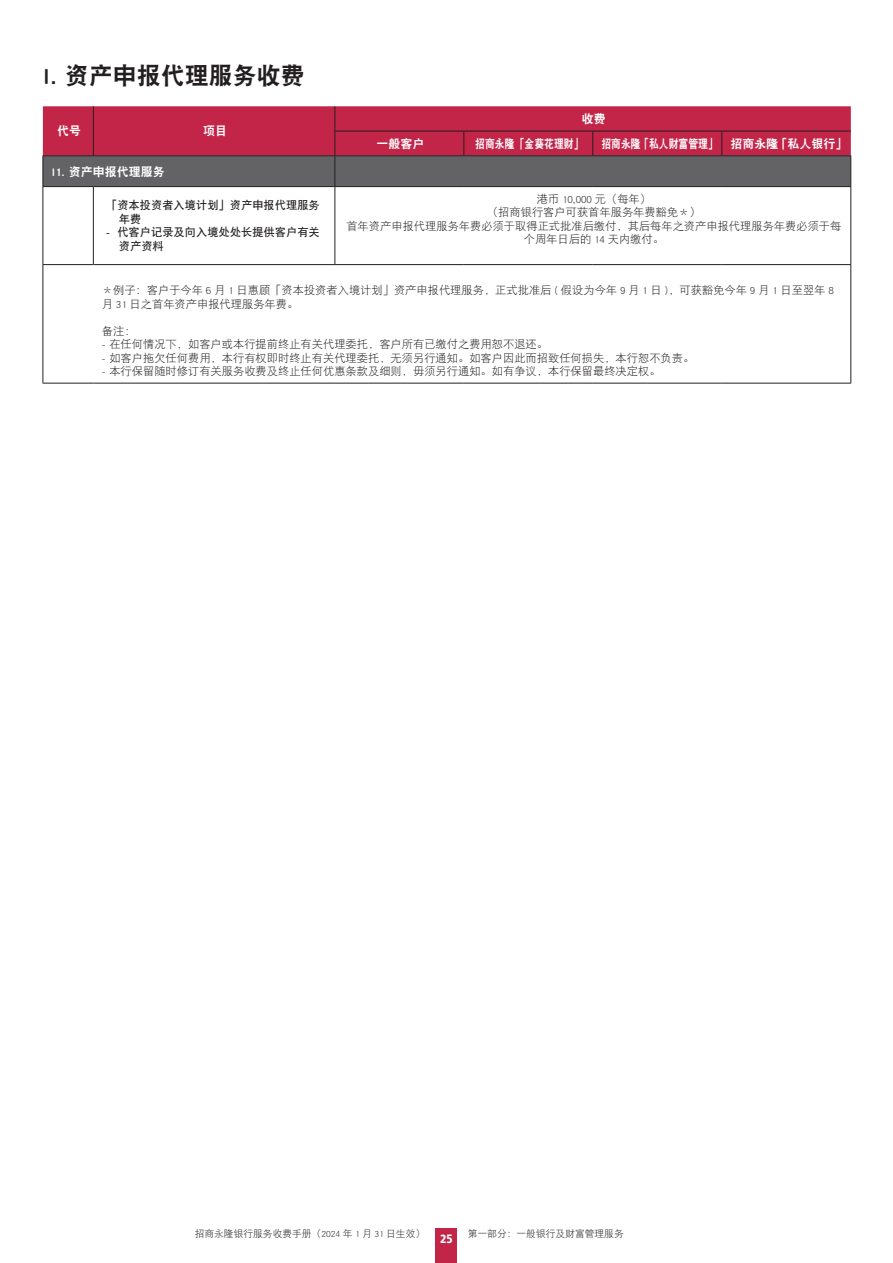
<style>
.page{position:relative;width:893px;height:1263px;background:#fff}
.page>*{position:absolute;margin:0;border:0;box-sizing:border-box;transform-origin:0 0}
.t1{font:24px "DFP Hei W9";color:#231f20}
.t2{font:12px "DFP Hei W9";color:#fff;scale:.82 1}
.t3{font:12px "DFP Hei W9";color:#fff}
.t4{font:900 condensed 12px "Frutiger LT";color:#fff}
.t5{font:11.25px/13.5px "DFP Hei W3";color:#231f20;text-align:center}
.t6{font:11.25px/13.5px "DFP Hei W7";color:#231f20}
.t7{font:9.75px "DFP Hei W3";color:#231f20}
</style>
<div class="page">
<div style="left:436px;top:1229px;width:21px;height:34px;background:#c22548"></div>
<svg style="left:43px;top:106px;width:808px;height:80px;background:#9c3c53"></svg>
<hr style="left:43px;top:155px;width:50px;height:1px;background:#231f20">
<hr style="left:93px;top:155px;width:242px;height:1px;background:#231f20">
<hr style="left:335px;top:155px;width:129px;height:1px;background:#231f20">
<hr style="left:334px;top:156px;width:1px;height:30px;background:#231f20">
<hr style="left:464px;top:155px;width:129px;height:1px;background:#231f20">
<hr style="left:593px;top:155px;width:129px;height:1px;background:#231f20">
<hr style="left:722px;top:155px;width:129px;height:1px;background:#231f20">
<hr style="left:43px;top:186px;width:50px;height:1px;background:#231f20">
<hr style="left:93px;top:186px;width:242px;height:1px;background:#231f20">
<hr style="left:93px;top:187px;width:1px;height:77px;background:#231f20">
<hr style="left:335px;top:186px;width:129px;height:1px;background:#231f20">
<hr style="left:334px;top:187px;width:1px;height:77px;background:#231f20">
<hr style="left:464px;top:186px;width:129px;height:1px;background:#231f20">
<hr style="left:593px;top:186px;width:129px;height:1px;background:#231f20">
<hr style="left:722px;top:186px;width:129px;height:1px;background:#231f20">
<hr style="left:43px;top:264px;width:50px;height:1px;background:#231f20">
<hr style="left:93px;top:264px;width:242px;height:1px;background:#231f20">
<hr style="left:335px;top:264px;width:129px;height:1px;background:#231f20">
<hr style="left:464px;top:264px;width:129px;height:1px;background:#231f20">
<hr style="left:593px;top:264px;width:129px;height:1px;background:#231f20">
<hr style="left:722px;top:264px;width:129px;height:1px;background:#231f20">
<hr style="left:43px;top:383px;width:50px;height:1px;background:#231f20">
<hr style="left:93px;top:383px;width:242px;height:1px;background:#231f20">
<hr style="left:335px;top:383px;width:129px;height:1px;background:#231f20">
<hr style="left:464px;top:383px;width:129px;height:1px;background:#231f20">
<hr style="left:593px;top:383px;width:129px;height:1px;background:#231f20">
<hr style="left:722px;top:383px;width:129px;height:1px;background:#231f20">
<hr style="left:43px;top:156px;width:1px;height:30px;background:#231f20">
<hr style="left:850px;top:156px;width:1px;height:30px;background:#231f20">
<hr style="left:43px;top:187px;width:1px;height:77px;background:#231f20">
<hr style="left:850px;top:187px;width:1px;height:77px;background:#231f20">
<hr style="left:43px;top:265px;width:1px;height:118px;background:#231f20">
<hr style="left:850px;top:265px;width:1px;height:118px;background:#231f20">
<h1 class="t1" style="left:43px;top:64px;width:264px">I. 资产申报代理服务收费</h1>
<p class="t3" style="left:57px;top:125px;width:25px">代号</p>
<p class="t3" style="left:203px;top:125px;width:25px">项目</p>
<p class="t3" style="left:51px;top:165px;width:115px">I1. 资产申报代理服务</p>
<p class="t6" style="left:119px;top:199px;width:202px;text-indent:-13px">「资本投资者入境计划」资产申报代理服务年费</p>
<p class="t6" style="left:119px;top:226px;width:202px;text-indent:-13px">- 代客户记录及向入境处处长提供客户有关资产资料</p>
<p class="t3" style="left:582px;top:113px;width:25px">收费</p>
<p class="t3" style="left:376px;top:137px;width:49px">一般客户</p>
<p class="t2" style="left:475px;top:137px;width:134px">招商永隆「金葵花理财」</p>
<p class="t2" style="left:601px;top:137px;width:302px">招商永隆「私人财富管理」 招商永隆「私人银行」</p>
<p class="t5" style="left:346px;top:192px;width:496px">港币 10,000 元（每年）<br>（招商银行客户可获首年服务年费豁免＊）<br>首年资产申报代理服务年费必须于取得正式批准后缴付，其后每年之资产申报代理服务年费必须于每个周年日后的 14 天内缴付。</p>
<p class="t5" style="left:102px;top:283px;width:733px;text-align:left">＊例子：客户于今年 6 月 1 日惠顾「资本投资者入境计划」资产申报代理服务，正式批准后 ( 假设为今年 9 月 1 日 )，可获豁免今年 9 月 1 日至翌年 8月 31 日之首年资产申报代理服务年费。</p>
<p class="t5" style="left:102px;top:324px;width:35px">备注：</p>
<p class="t5" style="left:102px;top:337px;width:448px">- 在任何情况下，如客户或本行提前终止有关代理委托，客户所有已缴付之费用恕不退还。</p>
<p class="t5" style="left:102px;top:351px;width:594px">- 如客户拖欠任何费用，本行有权即时终止有关代理委托，无须另行通知。如客户因此而招致任何损失，本行恕不负责。</p>
<p class="t5" style="left:102px;top:364px;width:560px">- 本行保留随时修订有关服务收费及终止任何优惠条款及细则，毋须另行通知。如有争议，本行保留最终决定权。</p>
<p class="t7" style="left:195px;top:1229px;width:232px">招商永隆银行服务收费手册（2024 年 1 月 31 日生效）</p>
<p class="t7" style="left:468px;top:1229px;width:157px">第一部分：一般银行及财富管理服务</p>
<p class="t4" style="left:440px;top:1232px;width:14px">25</p>
</div>
